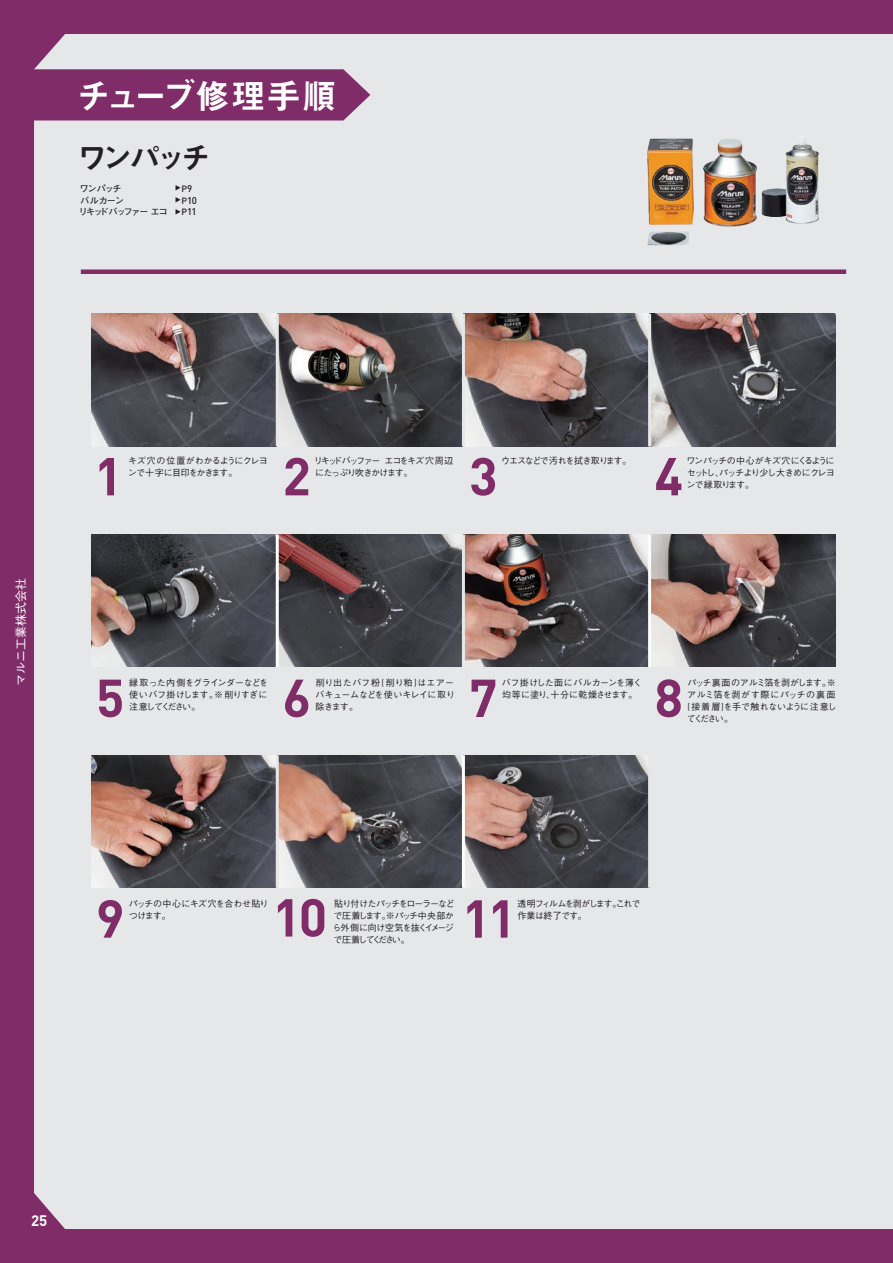
<style>
.page{position:relative;width:893px;height:1263px;background:#7f2c69}
.page>*{position:absolute;margin:0;border:0;box-sizing:border-box;transform-origin:0 0}
.t1{font:700 52.5px "DIN";color:#7f2c69}
.t2{font:34.5px "Midashi Go Upr MB31";letter-spacing:-.025em;color:#fff}
.t3{font:30px "Midashi Go Upr MB31";letter-spacing:-.145em;color:#231f20}
.t4{font:700 15px "DIN";color:#fff}
.t5{font:500 12px "Gothic BBB Pr 5";color:#fff}
.t6{font:500 9.6px/11.9px "DIN";color:#231f20}
.t7{font:500 9px/12px "Gothic BBB Pr 5";letter-spacing:-.075em;color:#231f20;text-align:justify}
.t8{font:500 9px/12px "Gothic BBB Pr 5";letter-spacing:-.005em;color:#231f20}
.t9{font:500 9px/12px "Gothic BBB Pr 5";letter-spacing:-.135em;color:#231f20}
.t10{font:500 9px/12px "Gothic BBB Pr 5";letter-spacing:-.095em;color:#231f20}
.t11{font:700 9px/11.9px "Futo Go B101 Pr 5";letter-spacing:-.1em;color:#231f20}
.t12{font:500 9px "Gothic BBB Pr 5";letter-spacing:-.11em;color:#231f20}
.t13{font:700 5.85px "Futo Go B101 Pr 5";color:#231f20;scale:1.38 1}
.s1{font-family:"DIN";font-weight:500;font-size:9px}
.s2{font-family:"DIN";font-weight:500;font-size:9.6px}
.s3{font-family:"Futo Go B101 Pr 5";font-weight:700;font-size:5.85px}
.s4{font-size:9px}
.s5{font-family:"DIN";font-weight:400}
</style>
<div class="page">
<div style="left:34px;top:34px;width:859px;height:1195px;background:#e6e7e9"></div>
<img style="left:91px;top:314px;width:745px;height:132px">
<img style="left:91px;top:534px;width:745px;height:133px">
<img style="left:91px;top:755px;width:557px;height:133px">
<img style="left:647px;top:138px;width:110px;height:108px">
<img style="left:761px;top:136px;width:58px;height:88px">
<hr style="left:276px;top:755px;width:3px;height:133px;background:#e6e7e9">
<hr style="left:462px;top:755px;width:3px;height:133px;background:#fcfcfc">
<hr style="left:648px;top:755px;width:3px;height:133px;background:#e6e7e9">
<hr style="left:276px;top:314px;width:3px;height:132px;background:#e6e7e9">
<hr style="left:462px;top:314px;width:3px;height:132px;background:#e6e7e9">
<hr style="left:648px;top:314px;width:3px;height:132px;background:#e6e7e9">
<hr style="left:276px;top:534px;width:3px;height:133px;background:#fcfcfc">
<hr style="left:462px;top:534px;width:3px;height:133px;background:#e6e7e9">
<hr style="left:648px;top:534px;width:3px;height:133px;background:#fcfcfc">
<div style="left:81px;top:269px;width:765px;height:5px;background:#7f2c69"></div>
<svg style="left:34px;top:69px;width:336px;height:51px"></svg>
<h2 class="t2" style="left:76px;top:68px;width:262px">チューブ修理手順</h2>
<h3 class="t3" style="left:77px;top:134px;width:135px">ワンパッチ</h3>
<p class="t11" style="left:79px;top:182px;width:91px">ワンパッチ<br>バルカーン<br>リキッドバッファーエコ</p>
<p class="t13" style="left:174px;top:184px;width:15px">▶<span class="s1">P</span><span class="s2">9</span></p>
<p class="t6" style="left:174px;top:194px;width:24px"><span class="s3">▶</span><span class="s4">P</span>10 <span class="s3">▶</span><span class="s4">P</span>11</p>
<h3 class="t5" style="left:11px;top:685px;width:109px;rotate:-90deg">マルニ工業株式会社</h3>
<h1 class="t1" style="left:94px;top:442px;width:30px">1</h1>
<p class="t7" style="left:128px;top:454px;width:141px">キズ穴の位置がわかるようにクレヨンで十字に目印をかきます。</p>
<h1 class="t1" style="left:282px;top:442px;width:30px">2</h1>
<p class="t9" style="left:314px;top:454px;width:141px">リキッドバッファーエコをキズ穴周辺にたっぷり吹きかけます。</p>
<h1 class="t1" style="left:469px;top:442px;width:30px">3</h1>
<p class="t12" style="left:501px;top:454px;width:132px">ウエスなどで汚れを拭き取ります。</p>
<h1 class="t1" style="left:654px;top:442px;width:30px">4</h1>
<p class="t7" style="left:686px;top:454px;width:150px">ワンパッチの中心がキズ穴にくるようにセットし、パッチより少し大きめにクレヨンで縁取ります。</p>
<h1 class="t1" style="left:96px;top:664px;width:30px">5</h1>
<p class="t7" style="left:129px;top:676px;width:140px">縁取った内側をグラインダーなどを使いバフ掛けします。※ 削りすぎに注意してください。</p>
<h1 class="t1" style="left:282px;top:664px;width:30px">6</h1>
<p class="t7" style="left:315px;top:676px;width:141px">削り出たバフ粉 <span class="s5">(</span> 削り粕<span class="s5">)</span>はエアーバキュームなどを使いキレイに取り除きます。</p>
<h1 class="t1" style="left:469px;top:664px;width:30px">7</h1>
<p class="t8" style="left:502px;top:676px;width:142px">バフ掛けした面にバルカーンを薄く均等に塗り、十分に乾燥させます。</p>
<h1 class="t1" style="left:654px;top:664px;width:30px">8</h1>
<p class="t7" style="left:687px;top:676px;width:151px">パッチ裏面のアルミ箔を剥がします。※アルミ箔を剥がす際にパッチの裏面<span class="s5">(</span>接着層<span class="s5">)</span>を手で触れないように注意してください。</p>
<h1 class="t1" style="left:96px;top:884px;width:30px">9</h1>
<p class="t7" style="left:129px;top:896px;width:141px">パッチの中心にキズ穴を合わせ貼りつけます。</p>
<h1 class="t1" style="left:273px;top:883px;width:56px">10</h1>
<p class="t7" style="left:332px;top:896px;width:124px">貼り付けたパッチをローラーなどで圧着します。※パッチ中央部から外側に向け空気を抜くイメージで圧着してください。</p>
<h1 class="t1" style="left:462px;top:884px;width:56px">11</h1>
<p class="t10" style="left:517px;top:896px;width:125px">透明フィルムを剥がします。これで作業は終了です。</p>
<h3 class="t4" style="left:31px;top:1210px;width:18px">25</h3>
</div>
